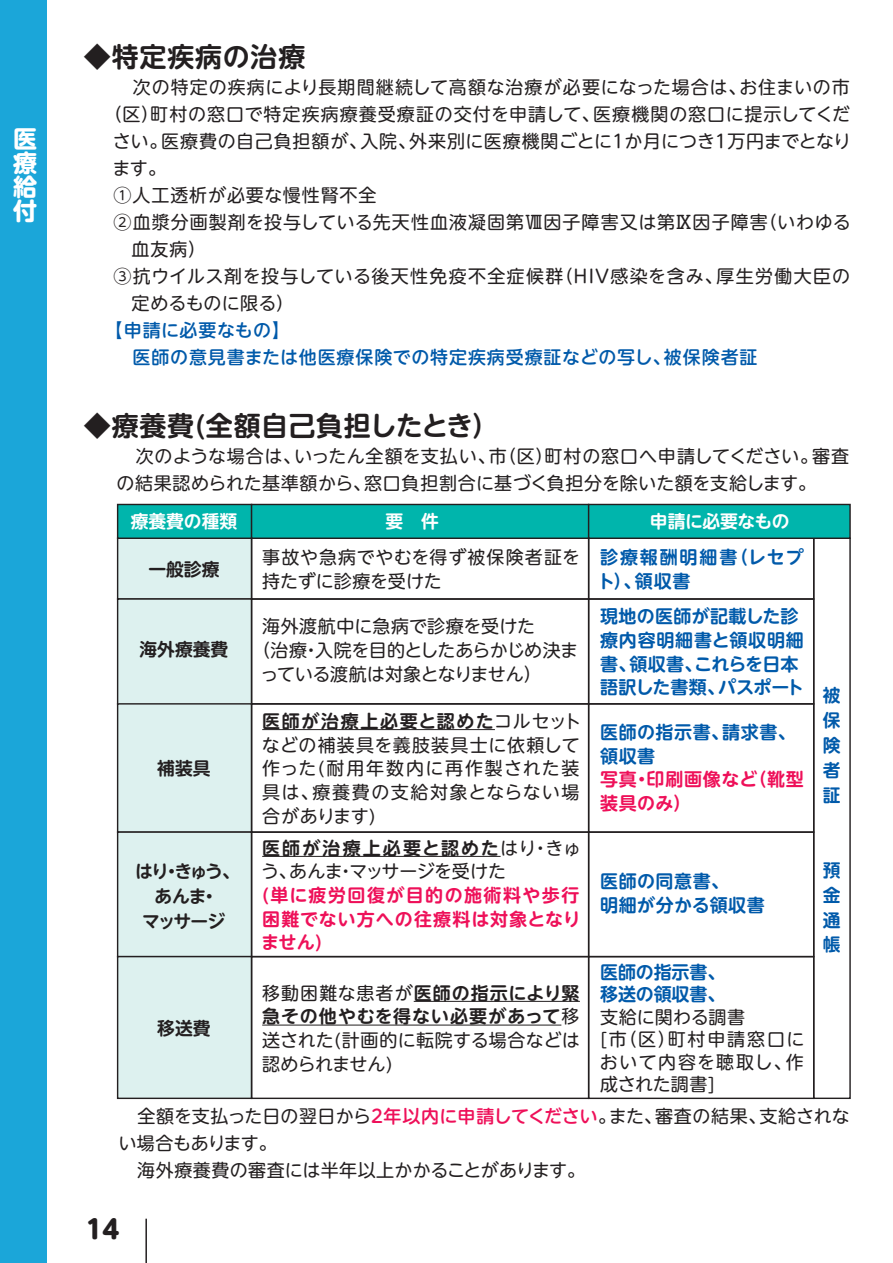
<style>
.page{position:relative;width:893px;height:1263px;background:#fff}
.page>*{position:absolute;margin:0;border:0;box-sizing:border-box;transform-origin:0 0}
.t1{font:700 27px "UD Shin M Go Pr 6 De";letter-spacing:.01em;color:#231f20}
.t2{font:700 27px "UD Shin M Go Pr 6 De";letter-spacing:.03em;color:#231f20}
.t3{font:800 25.5px "UD Shin M Go Pr 6";color:#231f20}
.t4{font:700 24px/24px "UD Shin M Go Pr 6";color:#fff;text-align:justify}
.t5{font:18px/23.7px "UD Shin M Go Pr 6";letter-spacing:.03em;color:#231f20}
.t6{font:18px "UD Shin M Go Pr 6";letter-spacing:.05em;color:#231f20}
.t7{font:18px "UD Shin M Go Pr 6";letter-spacing:.06em;color:#231f20}
.t8{font:18px/27px "UD Shin M Go Pr 6";letter-spacing:.01em;color:#231f20}
.t9{font:700 18px/23.7px "UD Shin M Go Pr 6 De";letter-spacing:.02em;color:#015aaa}
.t10{font:500 18px/27px "UD Shin M Go Pr 6";letter-spacing:.05em;color:#015aaa}
.t11{font:700 18px/23.7px "UD Shin M Go Pr 6 De";letter-spacing:.06em;color:#ee1059;text-align:justify}
.t12{font:700 18px/23.7px "UD Shin M Go Pr 6 De";letter-spacing:.06em;color:#231f20}
.t13{font:18px/23.7px "UD Shin M Go Pr 6";color:#231f20}
.t14{font:18px "UD Shin M Go Pr 6";letter-spacing:-.03em;color:#231f20}
.t15{font:700 18px "UD Shin M Go Pr 6 De";letter-spacing:.09em;color:#231f20}
.t16{font:700 18px "UD Shin M Go Pr 6 De";letter-spacing:.12em;color:#231f20}
.t17{font:700 18px/23.7px "UD Shin M Go Pr 6 De";letter-spacing:.105em;color:#015aaa}
.t18{font:700 18px/23.7px "UD Shin M Go Pr 6 De";letter-spacing:.04em;color:#ee1059}
.t19{font:18px "UD Shin M Go Pr 6";letter-spacing:-.015em;color:#231f20}
.t20{font:18px "UD Shin M Go Pr 6";letter-spacing:-.025em;color:#231f20}
.t21{font:700 18px/22.5px "UD Shin M Go Pr 6 De";letter-spacing:-.005em;color:#015aaa}
.t22{font:18px "UD Shin M Go Pr 6";letter-spacing:.005em;color:#231f20}
.t23{font:700 17.85px/25.2px "UD Shin M Go Pr 6 De";letter-spacing:-.095em;color:#231f20;text-align:center}
.t24{font:700 17.85px "UD Shin M Go Pr 6 De";color:#231f20}
.t25{font:700 17.85px/24.9px "UD Shin M Go Pr 6 De";color:#015aaa;text-align:justify}
.t26{font:700 17.85px "UD Shin M Go Pr 6 De";letter-spacing:-.005em;color:#fff}
.t27{font:700 17.85px "UD Shin M Go Pr 6 De";letter-spacing:-.025em;color:#fff}
.s1{font-family:"UD Shin M Go Pr 6";font-weight:400}
.s2{font-weight:500;color:#ee1059}
</style>
<div class="page">
<div style="left:0;top:0;width:47px;height:1263px;background:#1ba6d9"></div>
<div style="left:813px;top:537px;width:38px;height:562px;border:1px solid #231f20"></div>
<div style="left:118px;top:538px;width:134px;height:61px;background:#ddf1ef"></div>
<div style="left:117px;top:537px;width:135px;height:63px;border:1px solid #231f20"></div>
<div style="left:118px;top:599px;width:134px;height:105px;background:#ddf1ef"></div>
<div style="left:117px;top:598px;width:135px;height:106px;border:1px solid #231f20"></div>
<div style="left:251px;top:598px;width:338px;height:106px;border:1px solid #231f20"></div>
<div style="left:588px;top:598px;width:226px;height:106px;border:1px solid #231f20"></div>
<div style="left:118px;top:704px;width:134px;height:128px;background:#ddf1ef"></div>
<div style="left:117px;top:703px;width:135px;height:130px;border:1px solid #231f20"></div>
<div style="left:251px;top:703px;width:338px;height:130px;border:1px solid #231f20"></div>
<div style="left:588px;top:703px;width:226px;height:130px;border:1px solid #231f20"></div>
<div style="left:118px;top:832px;width:134px;height:124px;background:#ddf1ef"></div>
<div style="left:117px;top:831px;width:135px;height:126px;border:1px solid #231f20"></div>
<div style="left:251px;top:831px;width:338px;height:126px;border:1px solid #231f20"></div>
<div style="left:588px;top:831px;width:226px;height:126px;border:1px solid #231f20"></div>
<div style="left:118px;top:956px;width:134px;height:142px;background:#ddf1ef"></div>
<div style="left:117px;top:956px;width:135px;height:143px;border:1px solid #231f20"></div>
<div style="left:251px;top:956px;width:338px;height:143px;border:1px solid #231f20"></div>
<div style="left:588px;top:956px;width:226px;height:143px;border:1px solid #231f20"></div>
<div style="left:118px;top:504px;width:134px;height:34px;background:#00b5ac"></div>
<div style="left:117px;top:504px;width:135px;height:35px;border:1px solid #231f20"></div>
<div style="left:252px;top:504px;width:337px;height:34px;background:#00b5ac"></div>
<div style="left:251px;top:504px;width:338px;height:35px;border:1px solid #231f20"></div>
<div style="left:589px;top:504px;width:261px;height:34px;background:#00b5ac"></div>
<div style="left:588px;top:504px;width:263px;height:35px;border:1px solid #231f20"></div>
<hr style="left:262px;top:729px;width:233px;height:1px;background:#231f20">
<hr style="left:262px;top:856px;width:239px;height:1px;background:#231f20">
<hr style="left:414px;top:1001px;width:166px;height:1px;background:#231f20">
<hr style="left:262px;top:1025px;width:299px;height:1px;background:#231f20">
<hr style="left:145px;top:1219px;width:2px;height:44px;background:#231f20">
<h3 class="t4" style="left:13px;top:125px;width:25px">医療給付</h3>
<h1 class="t2" style="left:84px;top:34px;width:223px">◆特定疾病の治療</h1>
<p class="t6" style="left:114px;top:72px;width:738px">　次の特定の疾病により長期間継続して高額な治療が必要になった場合は、お住まいの市</p>
<p class="t6" style="left:104px;top:99px;width:748px">（区）町村の窓口で特定疾病療養受療証の交付を申請して、医療機関の窓口に提示してくだ</p>
<p class="t5" style="left:113px;top:128px;width:740px">さい。医療費の自己負担額が、入院、外来別に医療機関ごとに１か月につき１万円までとなり</p>
<p class="t5" style="left:112px;top:155px;width:55px">ます。</p>
<p class="t6" style="left:114px;top:180px;width:264px">①人工透析が必要な慢性腎不全</p>
<p class="t7" style="left:114px;top:207px;width:739px">②血漿分画製剤を投与している先天性血液凝固第Ⅷ因子障害又は第Ⅸ因子障害（いわゆる</p>
<p class="t5" style="left:132px;top:236px;width:76px">血友病）</p>
<p class="t7" style="left:114px;top:261px;width:738px">③抗ウイルス剤を投与している後天性免疫不全症候群（ＨＩＶ感染を含み、厚生労働大臣の</p>
<p class="t22" style="left:132px;top:288px;width:164px">定めるものに限る）</p>
<p class="t10" style="left:114px;top:316px;width:645px;text-indent:-9px">【申請に必要なもの】<br>　医師の意見書または他医療保険での特定疾病受療証などの写し、被保険者証</p>
<h1 class="t1" style="left:84px;top:402px;width:416px">◆療養費(全額自己負担したとき）</h1>
<p class="t5" style="left:117px;top:442px;width:734px;line-height:27px">　次のような場合は、いったん全額を支払い、市（区）町村の窓口へ申請してください。審査の結果認められた基準額から、窓口負担割合に基づく負担分を除いた額を支給します。</p>
<p class="t26" style="left:131px;top:506px;width:108px">療養費の種類</p>
<p class="t26" style="left:386px;top:506px;width:55px">要　件</p>
<p class="t27" style="left:650px;top:506px;width:141px">申請に必要なもの</p>
<p class="t24" style="left:148px;top:554px;width:73px">一般診療</p>
<p class="t24" style="left:139px;top:634px;width:90px">海外療養費</p>
<p class="t24" style="left:157px;top:753px;width:55px">補装具</p>
<p class="t23" style="left:135px;top:857px;width:106px">はり・きゅう、あんま・<br>マッサージ</p>
<p class="t24" style="left:157px;top:1013px;width:55px">移送費</p>
<p class="t5" style="left:262px;top:544px;width:320px">事故や急病でやむを得ず被保険者証を持たずに診療を受けた</p>
<p class="t5" style="left:262px;top:613px;width:275px">海外渡航中に急病で診療を受けた</p>
<p class="t14" style="left:253px;top:635px;width:327px">（治療・入院を目的としたあらかじめ決ま</p>
<p class="t19" style="left:261px;top:659px;width:282px">っている渡航は対象となりません）</p>
<p class="t15" style="left:262px;top:705px;width:321px">医師が治療上必要と認めた<span class="s1">コルセット</span></p>
<p class="t5" style="left:262px;top:732px;width:320px;text-align:justify">などの補装具を義肢装具士に依頼して作った(耐用年数内に再作製された装具は、療養費の支給対象とならない場合があります)</p>
<p class="t16" style="left:262px;top:832px;width:320px">医師が治療上必要と認めた<span class="s1">はり・きゅ</span></p>
<p class="t20" style="left:261px;top:856px;width:246px">う、あんま・マッサージを受けた</p>
<p class="t11" style="left:261px;top:882px;width:321px">(単に疲労回復が目的の施術料や歩行困難でない方への往療料は対象となりません)</p>
<p class="t12" style="left:262px;top:980px;width:319px"><span class="s1">移動困難な患者が</span>医師の指示により緊急その他やむを得ない必要があって<span class="s1">移</span></p>
<p class="t13" style="left:262px;top:1027px;width:319px">送された(計画的に転院する場合などは認められません)</p>
<p class="t17" style="left:597px;top:544px;width:208px">診療報酬明細書（レセプト）、領収書</p>
<p class="t9" style="left:600px;top:603px;width:206px">現地の医師が記載した診療内容明細書と領収明細書、領収書、これらを日本語訳した書類、パスポート</p>
<p class="t9" style="left:600px;top:719px;width:197px">医師の指示書、請求書、領収書</p>
<p class="t18" style="left:600px;top:766px;width:205px">写真・印刷画像など（靴型装具のみ）</p>
<p class="t9" style="left:600px;top:868px;width:166px">医師の同意書、<br>明細が分かる領収書</p>
<p class="t21" style="left:600px;top:959px;width:127px">医師の指示書、移送の領収書、</p>
<p class="t5" style="left:600px;top:1004px;width:206px;line-height:22.5px">支給に関わる調書<br>[市（区）町村申請窓口において内容を聴取し、作成された調書]</p>
<p class="t25" style="left:823px;top:682px;width:19px">被保険者証</p>
<p class="t25" style="left:823px;top:856px;width:19px">預金通帳</p>
<p class="t8" style="left:118px;top:1102px;width:733px">　全額を支払った日の翌日から<span class="s2">2年以内に申請してください</span>。また、審査の結果、支給されない場合もあります。<br>　海外療養費の審査には半年以上かかることがあります。</p>
<h2 class="t3" style="left:86px;top:1207px;width:35px">14</h2>
</div>
